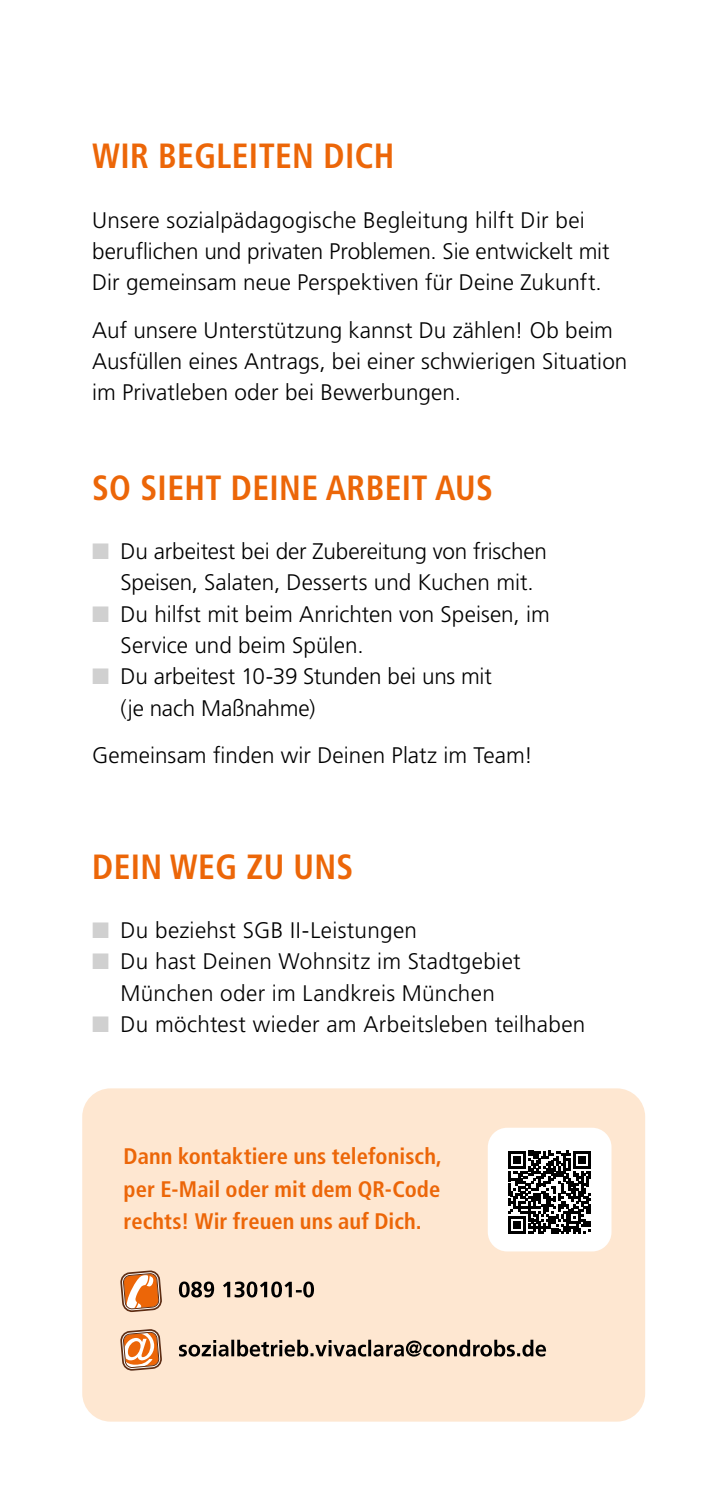
<style>
.page{position:relative;width:709px;height:1489px;background:#fff}
.page>*{position:absolute;margin:0;border:0;box-sizing:border-box;transform-origin:0 0}
.t1{font:700 condensed 35px "Frutiger LT Std";letter-spacing:.01em;color:#ec6608;scale:.96 1}
.t2{font:300 22.5px/31.2px "Frutiger LT Std";letter-spacing:.005em;color:#000}
.t3{font:700 condensed 22.5px/32.5px "Frutiger LT Std";letter-spacing:.005em;color:#ec6608;text-align:justify}
.s1{color:#d0d0d0}
</style>
<div class="page">
<div style="left:82px;top:1088px;width:563px;height:333px;background:#fee7d1;border-radius:28px"></div>
<svg style="left:179px;top:1281px;width:135px;height:16px"></svg>
<svg style="left:179px;top:1339px;width:367px;height:17px"></svg>
<svg style="left:121px;top:1329px;width:40px;height:41px;background:#d6966b"></svg>
<svg style="left:121px;top:1270px;width:40px;height:41px;background:#d59163"></svg>
<div style="left:488px;top:1127px;width:123px;height:124px;background:#fff;border-radius:19px"></div>
<svg style="left:508px;top:1150px;width:83px;height:83px"></svg>
<h1 class="t1" style="left:92px;top:135px;width:316px">WIR BEGLEITEN DICH</h1>
<p class="t2" style="left:92px;top:205px;width:519px">Unsere sozialpädagogische Begleitung hilft Dir bei beruflichen und privaten Problemen. Sie entwickelt mit<br>Dir gemeinsam neue Perspektiven für Deine Zukunft.</p>
<p class="t2" style="left:92px;top:315px;width:537px">Auf unsere Unterstützung kannst Du zählen! Ob beim<br>Ausfüllen eines Antrags, bei einer schwierigen Situation im Privatleben oder bei Bewerbungen.</p>
<h1 class="t1" style="left:92px;top:466px;width:419px">SO SIEHT DEINE ARBEIT AUS</h1>
<p class="t2" style="left:120px;top:536px;width:428px;text-indent:-28px"><span class="s1">■</span> Du arbeitest bei der Zubereitung von frischen<br>Speisen, Salaten, Desserts und Kuchen mit.</p>
<p class="t2" style="left:120px;top:598px;width:431px;text-indent:-28px"><span class="s1">■</span> Du hilfst mit beim Anrichten von Speisen, im<br>Service und beim Spülen.</p>
<p class="t2" style="left:120px;top:661px;width:373px;text-indent:-28px"><span class="s1">■</span> Du arbeitest 10-39 Stunden bei uns mit (je nach Maßnahme)</p>
<p class="t2" style="left:92px;top:740px;width:442px">Gemeinsam finden wir Deinen Platz im Team!</p>
<h1 class="t1" style="left:92px;top:845px;width:274px">DEIN WEG ZU UNS</h1>
<p class="t2" style="left:92px;top:915px;width:326px"><span class="s1">■</span> Du beziehst SGB II-Leistungen</p>
<p class="t2" style="left:92px;top:946px;width:430px;text-align:center"><span class="s1">■</span> Du hast Deinen Wohnsitz im Stadtgebiet<br>München oder im Landkreis München</p>
<p class="t2" style="left:92px;top:1008px;width:495px"><span class="s1">■</span> Du möchtest wieder am Arbeitsleben teilhaben</p>
<p class="t3" style="left:124px;top:1139px;width:320px">Dann kontaktiere uns telefonisch, per E-Mail oder mit dem QR-Code rechts! Wir freuen uns auf Dich.</p>
</div>
